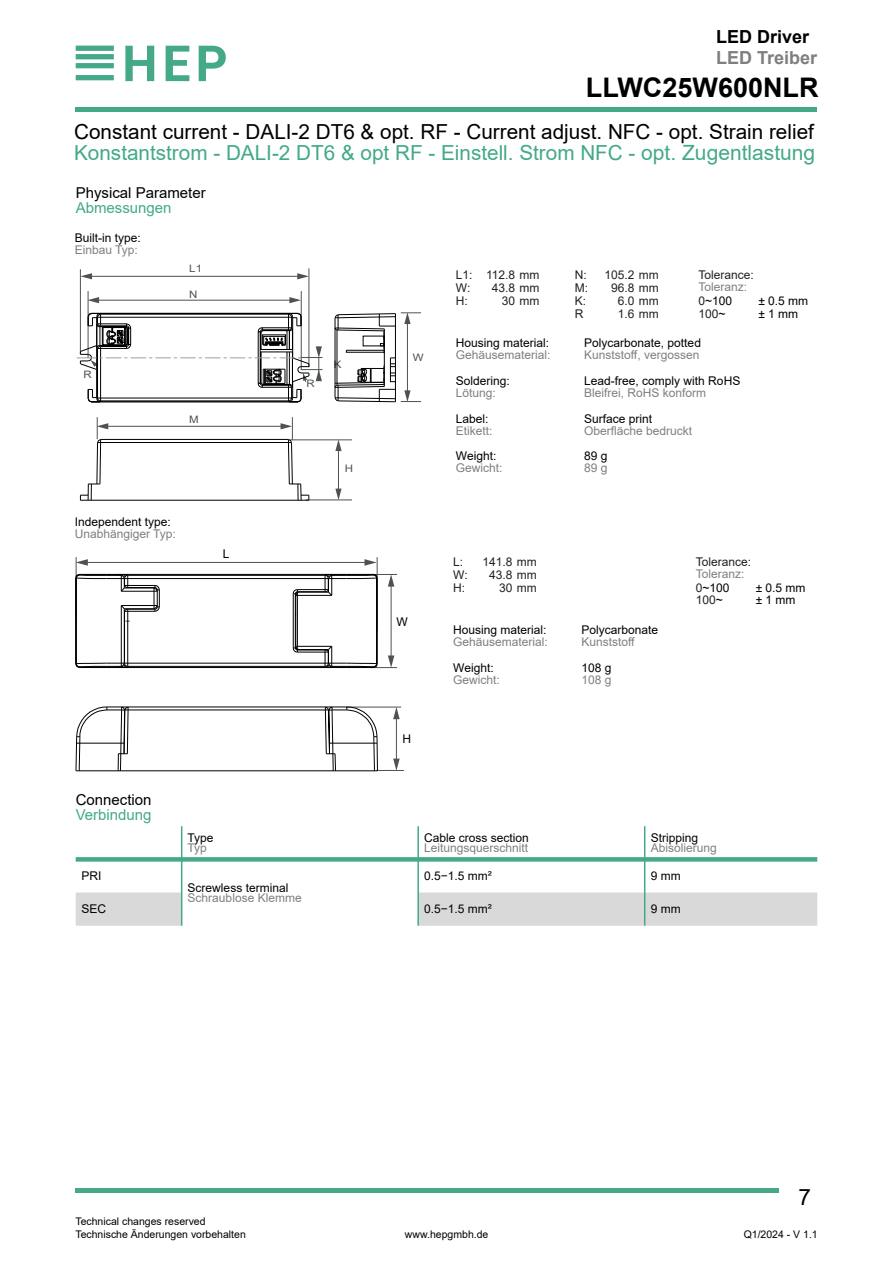
<style>
.page{position:relative;width:893px;height:1263px;background:#fff}
.page>*{position:absolute;margin:0;border:0;box-sizing:border-box;transform-origin:0 0}
.t1{font:700 27px "Arial";color:#000}
.t2{font:22.5px "Arial";color:#000}
.t3{font:20.7px/21px "Arial";color:#000}
.t4{font:700 18px "Arial";color:#7f7f7f}
.t5{font:700 18px "Arial";color:#000}
.t6{font:15px "Arial";color:#000}
.t7{font:15px "Arial";color:#43a988}
.t8{font:12px "Arial";color:#000}
.t9{font:12px "Arial";color:#7f7f7f}
.t10{font:12px "Arial";color:#231f20}
.t11{font:10.5px/12.6px "Arial";color:#000}
.t12{font:10.35px "Arial";color:#4f5253;scale:1.12 1}
.s1{color:#43a988}
.s2{font-size:21px;color:#43a988}
.s3{color:#231f20}
.s4{color:#000}
</style>
<div class="page">
<hr style="left:76px;top:108px;width:741px;height:4px;background:#43a988">
<hr style="left:76px;top:1189px;width:703px;height:4px;background:#43a988">
<svg style="left:76px;top:75px;width:38px;height:5px"></svg>
<svg style="left:76px;top:46px;width:38px;height:22px"></svg>
<svg style="left:125px;top:46px;width:29px;height:35px"></svg>
<svg style="left:166px;top:46px;width:23px;height:35px"></svg>
<svg style="left:199px;top:46px;width:27px;height:35px"></svg>
<hr style="left:88px;top:292px;width:1px;height:66px;background:#4f5253">
<hr style="left:80px;top:270px;width:1px;height:83px;background:#4f5253">
<hr style="left:301px;top:292px;width:1px;height:78px;background:#4f5253">
<hr style="left:309px;top:269px;width:1px;height:98px;background:#4f5253">
<hr style="left:97px;top:300px;width:195px;height:1px;background:#4f5253">
<svg style="left:289px;top:297px;width:12px;height:6px"></svg>
<svg style="left:87px;top:297px;width:12px;height:6px"></svg>
<hr style="left:90px;top:276px;width:209px;height:1px;background:#4f5253">
<svg style="left:297px;top:273px;width:12px;height:6px"></svg>
<svg style="left:80px;top:273px;width:12px;height:6px"></svg>
<hr style="left:106px;top:426px;width:177px;height:1px;background:#4f5253">
<hr style="left:338px;top:449px;width:1px;height:42px;background:#4f5253">
<svg style="left:335px;top:440px;width:7px;height:11px"></svg>
<svg style="left:335px;top:489px;width:7px;height:10px"></svg>
<hr style="left:290px;top:439px;width:62px;height:1px;background:#4f5253">
<hr style="left:306px;top:499px;width:46px;height:1px;background:#4f5253">
<hr style="left:101px;top:439px;width:187px;height:1px;background:#000">
<hr style="left:101px;top:442px;width:187px;height:1px;background:#000">
<hr style="left:80px;top:500px;width:229px;height:1px;background:#000">
<svg style="left:80px;top:418px;width:28px;height:82px"></svg>
<svg style="left:281px;top:418px;width:28px;height:82px"></svg>
<svg style="left:334px;top:312px;width:86px;height:90px"></svg>
<svg style="left:77px;top:312px;width:245px;height:91px"></svg>
<hr style="left:391px;top:584px;width:1px;height:74px;background:#4f5253">
<hr style="left:76px;top:558px;width:1px;height:59px;background:#4f5253">
<hr style="left:377px;top:558px;width:1px;height:73px;background:#4f5253">
<hr style="left:86px;top:562px;width:281px;height:1px;background:#4f5253">
<svg style="left:364px;top:559px;width:13px;height:7px"></svg>
<svg style="left:76px;top:559px;width:12px;height:7px"></svg>
<hr style="left:377px;top:578px;width:1px;height:86px;background:#000">
<hr style="left:376px;top:578px;width:1px;height:86px;background:#000">
<hr style="left:297px;top:594px;width:1px;height:53px;background:#000">
<hr style="left:295px;top:594px;width:1px;height:54px;background:#000">
<hr style="left:293px;top:594px;width:1px;height:54px;background:#000">
<hr style="left:79px;top:574px;width:295px;height:1px;background:#000">
<hr style="left:128px;top:575px;width:197px;height:1px;background:#000">
<hr style="left:125px;top:578px;width:203px;height:1px;background:#000">
<hr style="left:125px;top:663px;width:203px;height:1px;background:#000">
<hr style="left:128px;top:666px;width:197px;height:1px;background:#000">
<hr style="left:79px;top:667px;width:295px;height:1px;background:#000">
<hr style="left:127px;top:609px;width:1px;height:57px;background:#000">
<hr style="left:124px;top:609px;width:1px;height:54px;background:#000">
<hr style="left:121px;top:605px;width:1px;height:61px;background:#000">
<hr style="left:76px;top:578px;width:1px;height:86px;background:#000">
<hr style="left:75px;top:578px;width:1px;height:86px;background:#000">
<svg style="left:292px;top:645px;width:105px;height:24px"></svg>
<svg style="left:75px;top:573px;width:85px;height:39px"></svg>
<svg style="left:75px;top:662px;width:54px;height:6px"></svg>
<svg style="left:292px;top:573px;width:105px;height:23px"></svg>
<svg style="left:75px;top:706px;width:742px;height:220px"></svg>
<hr style="left:181px;top:826px;width:1px;height:100px;background:#43a988">
<hr style="left:417px;top:826px;width:2px;height:100px;background:#43a988">
<hr style="left:644px;top:826px;width:1px;height:100px;background:#43a988">
<div style="left:76px;top:857px;width:741px;height:5px;background:#43a988"></div>
<h3 class="t5" style="left:716px;top:30px;width:95px">LED Driver</h3>
<h3 class="t4" style="left:716px;top:51px;width:103px">LED Treiber</h3>
<h1 class="t1" style="left:586px;top:77px;width:234px">LLWC25W600NLR</h1>
<h3 class="t3" style="left:74px;top:123px;width:743px">Constant current - DALI-2 DT6 &amp; opt. RF - Current adjust. NFC - opt. Strain relief<br><span class="s1">Konstantstrom - DALI-2 DT6 &amp; opt RF - Einstell. Strom NFC -</span> <span class="s2">opt. Zugentlastung</span></h3>
<p class="t6" style="left:76px;top:187px;width:132px">Physical Parameter</p>
<p class="t7" style="left:76px;top:202px;width:97px">Abmessungen</p>
<p class="t8" style="left:75px;top:233px;width:68px">Built-in type:</p>
<p class="t9" style="left:75px;top:245px;width:65px">Einbau Typ:</p>
<p class="t12" style="left:84px;top:370px;width:9px">R</p>
<p class="t12" style="left:189px;top:264px;width:13px">L1</p>
<p class="t12" style="left:189px;top:290px;width:9px">N</p>
<p class="t12" style="left:189px;top:415px;width:10px">M</p>
<p class="t8" style="left:75px;top:517px;width:98px">Independent type:</p>
<p class="t9" style="left:75px;top:529px;width:103px">Unabhängiger Typ:</p>
<p class="t8" style="left:223px;top:549px;width:8px">L</p>
<p class="t12" style="left:306px;top:380px;width:9px">R</p>
<p class="t12" style="left:334px;top:360px;width:8px">K</p>
<p class="t12" style="left:345px;top:465px;width:9px">H</p>
<p class="t6" style="left:76px;top:794px;width:77px">Connection</p>
<p class="t7" style="left:76px;top:809px;width:77px">Verbindung</p>
<p class="t8" style="left:82px;top:871px;width:22px">PRI</p>
<p class="t8" style="left:188px;top:833px;width:28px">Type</p>
<p class="t9" style="left:188px;top:843px;width:21px">Typ</p>
<p class="t8" style="left:188px;top:883px;width:102px">Screwless terminal</p>
<p class="t9" style="left:188px;top:893px;width:116px">Schraublose Klemme</p>
<p class="t12" style="left:413px;top:353px;width:11px">W</p>
<p class="t10" style="left:456px;top:270px;width:85px">L1: 112.8 mm</p>
<p class="t10" style="left:575px;top:270px;width:14px">N:</p>
<p class="t10" style="left:604px;top:270px;width:56px">105.2 mm</p>
<p class="t10" style="left:698px;top:270px;width:57px">Tolerance:</p>
<p class="t10" style="left:456px;top:283px;width:16px">W:</p>
<p class="t10" style="left:492px;top:283px;width:49px">43.8 mm</p>
<p class="t10" style="left:575px;top:283px;width:15px">M:</p>
<p class="t10" style="left:611px;top:283px;width:49px">96.8 mm</p>
<p class="t9" style="left:698px;top:282px;width:50px">Toleranz:</p>
<p class="t10" style="left:456px;top:296px;width:14px">H:</p>
<p class="t10" style="left:502px;top:296px;width:39px">30 mm</p>
<p class="t10" style="left:575px;top:296px;width:13px">K:</p>
<p class="t10" style="left:618px;top:296px;width:42px">6.0 mm</p>
<p class="t8" style="left:698px;top:296px;width:35px"><span class="s3">0</span>~100</p>
<p class="t8" style="left:758px;top:296px;width:51px">± 0.5 mm</p>
<p class="t10" style="left:575px;top:309px;width:10px">R</p>
<p class="t10" style="left:618px;top:309px;width:42px">1.6 mm</p>
<p class="t10" style="left:698px;top:309px;width:29px">100<span class="s4">~</span></p>
<p class="t8" style="left:758px;top:309px;width:41px">±1mm</p>
<p class="t8" style="left:456px;top:339px;width:95px">Housing material:</p>
<p class="t9" style="left:456px;top:351px;width:96px">Gehäusematerial:</p>
<p class="t8" style="left:584px;top:339px;width:118px">Polycarbonate, potted</p>
<p class="t9" style="left:584px;top:351px;width:117px">Kunststoff, vergossen</p>
<p class="t8" style="left:456px;top:376px;width:56px">Soldering:</p>
<p class="t9" style="left:456px;top:388px;width:42px">Lötung:</p>
<p class="t8" style="left:584px;top:376px;width:158px">Lead-free, comply with RoHS</p>
<p class="t9" style="left:584px;top:388px;width:124px">Bleifrei, RoHS konform</p>
<p class="t8" style="left:456px;top:414px;width:34px">Label:</p>
<p class="t9" style="left:456px;top:426px;width:38px">Etikett:</p>
<p class="t8" style="left:584px;top:414px;width:70px">Surface print</p>
<p class="t9" style="left:584px;top:426px;width:110px">Oberfläche bedruckt</p>
<p class="t8" style="left:456px;top:451px;width:42px">Weight:</p>
<p class="t9" style="left:456px;top:463px;width:48px">Gewicht:</p>
<p class="t8" style="left:584px;top:451px;width:25px">89 g</p>
<p class="t9" style="left:584px;top:463px;width:25px">89 g</p>
<p class="t8" style="left:396px;top:617px;width:13px">W</p>
<p class="t8" style="left:402px;top:734px;width:10px">H</p>
<p class="t10" style="left:453px;top:557px;width:12px">L:</p>
<p class="t10" style="left:483px;top:557px;width:56px">141.8 mm</p>
<p class="t10" style="left:696px;top:557px;width:57px">Tolerance:</p>
<p class="t10" style="left:453px;top:570px;width:16px">W:</p>
<p class="t10" style="left:489px;top:570px;width:49px">43.8 mm</p>
<p class="t9" style="left:696px;top:569px;width:50px">Toleranz:</p>
<p class="t10" style="left:453px;top:583px;width:14px">H:</p>
<p class="t10" style="left:499px;top:583px;width:39px">30 mm</p>
<p class="t8" style="left:696px;top:583px;width:35px"><span class="s3">0</span>~100</p>
<p class="t8" style="left:756px;top:583px;width:51px">± 0.5 mm</p>
<p class="t10" style="left:696px;top:596px;width:29px">100<span class="s4">~</span></p>
<p class="t8" style="left:756px;top:596px;width:41px">±1mm</p>
<p class="t8" style="left:453px;top:625px;width:95px">Housing material:</p>
<p class="t9" style="left:453px;top:637px;width:96px">Gehäusematerial:</p>
<p class="t8" style="left:582px;top:625px;width:78px">Polycarbonate</p>
<p class="t9" style="left:582px;top:637px;width:55px">Kunststoff</p>
<p class="t8" style="left:453px;top:663px;width:42px">Weight:</p>
<p class="t9" style="left:453px;top:675px;width:48px">Gewicht:</p>
<p class="t8" style="left:582px;top:663px;width:32px">108 g</p>
<p class="t9" style="left:582px;top:675px;width:32px">108 g</p>
<p class="t8" style="left:424px;top:833px;width:106px">Cable cross section</p>
<p class="t9" style="left:424px;top:843px;width:106px">Leitungsquerschnitt</p>
<p class="t8" style="left:651px;top:833px;width:49px">Stripping</p>
<p class="t9" style="left:651px;top:843px;width:68px">Abisolierung</p>
<p class="t8" style="left:424px;top:871px;width:69px">0.5−1.5 mm²</p>
<p class="t8" style="left:651px;top:871px;width:31px">9 mm</p>
<p class="t8" style="left:82px;top:905px;width:26px">SEC</p>
<p class="t8" style="left:424px;top:905px;width:69px">0.5−1.5 mm²</p>
<p class="t8" style="left:651px;top:905px;width:32px">9 mm</p>
<p class="t11" style="left:75px;top:1216px;width:172px">Technical changes reserved<br>Technische Änderungen vorbehalten</p>
<p class="t11" style="left:405px;top:1229px;width:85px">www.hepgmbh.de</p>
<h2 class="t2" style="left:798px;top:1188px;width:14px">7</h2>
<p class="t11" style="left:744px;top:1229px;width:76px">Q1/2024 - V 1.1</p>
</div>
